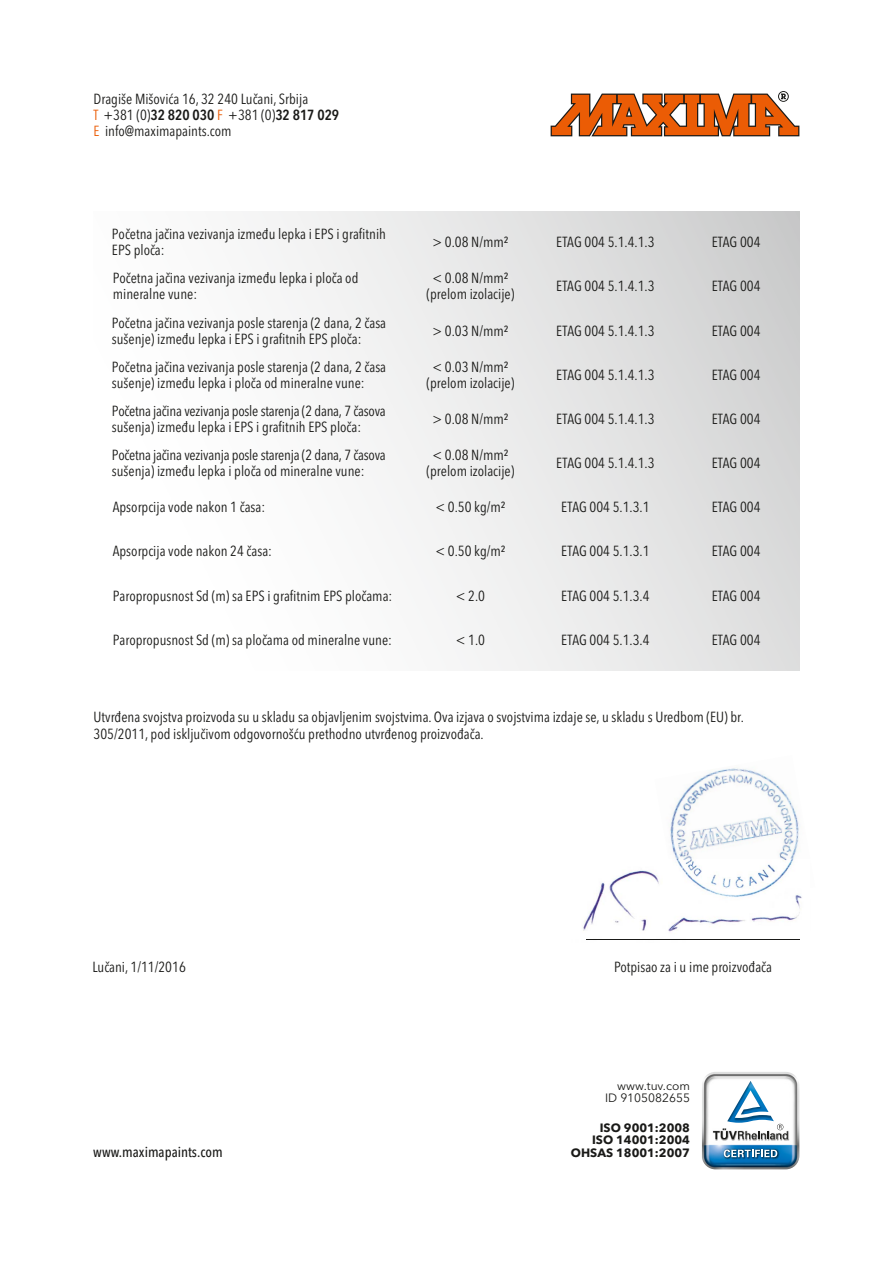
<style>
.page{position:relative;width:893px;height:1263px;background:#fff}
.page>*{position:absolute;margin:0;border:0;box-sizing:border-box;transform-origin:0 0}
.t1{font:condensed 14.55px/16px "Avenir Next LT Pro";color:#1a1a18}
.t2{font:500 condensed 14.55px "Avenir Next LT Pro";color:#1a1a18}
.t3{font:700 12px/12.8px "Avenir Next LT Pro";color:#1a1a18;text-align:right}
.t4{font:12px/12.8px "Avenir Next LT Pro";color:#1a1a18;text-align:right}
.s1{color:#eb5c05}
.s2{font-weight:600}
</style>
<div class="page">
<svg style="left:551px;top:91px;width:248px;height:45px"></svg>
<img style="left:702px;top:1072px;width:97px;height:97px">
<img style="left:712px;top:1128px;width:77px;height:13px">
<svg style="left:713px;top:1124px;width:75px;height:15px"></svg>
<img style="left:727px;top:1081px;width:47px;height:42px">
<img style="left:722px;top:1148px;width:58px;height:12px">
<svg style="left:724px;top:1149px;width:53px;height:8px"></svg>
<img style="left:670px;top:768px;width:129px;height:91px">
<img style="left:583px;top:870px;width:217px;height:70px">
<img style="left:587px;top:939px;width:212px;height:1px">
<img style="left:668px;top:859px;width:134px;height:52px">
<p class="t1" style="left:94px;top:91px;width:247px">Dragiše Mišovića 16, 32 240 Lučani, Srbija<br><span class="s1">T</span> +381 (0)<span class="s2">32 820 030</span> <span class="s1">F</span> +381 (0)<span class="s2">32 817 029<br></span><span class="s1">E</span> info@maximapaints.com</p>
<p class="t1" style="left:112px;top:226px;width:276px">Početna jačina vezivanja između lepka i EPS i grafitnih<br>EPS ploča:</p>
<p class="t1" style="left:113px;top:270px;width:247px">Početna jačina vezivanja između lepka i ploča od mineralne vune:</p>
<p class="t1" style="left:112px;top:314px;width:276px">Početna jačina vezivanja posle starenja (2 dana, 2 časa sušenje) između lepka i EPS i grafitnih EPS ploča:</p>
<p class="t1" style="left:112px;top:358px;width:276px">Početna jačina vezivanja posle starenja (2 dana, 2 časa sušenje) između lepka i ploča od mineralne vune:</p>
<p class="t1" style="left:112px;top:403px;width:275px">Početna jačina vezivanja posle starenja (2 dana, 7 časova sušenja) između lepka i EPS i grafitnih EPS ploča:</p>
<p class="t1" style="left:112px;top:447px;width:275px">Početna jačina vezivanja posle starenja (2 dana, 7 časova sušenja) između lepka i ploča od mineralne vune:</p>
<p class="t1" style="left:432px;top:234px;width:77px">&gt; 0.08 N/mm²</p>
<p class="t1" style="left:556px;top:234px;width:100px">ETAG 004 5.1.4.1.3</p>
<p class="t1" style="left:712px;top:234px;width:50px">ETAG 004</p>
<p class="t1" style="left:427px;top:270px;width:89px;text-align:center">&lt; 0.08 N/mm² (prelom izolacije)</p>
<p class="t1" style="left:556px;top:278px;width:100px">ETAG 004 5.1.4.1.3</p>
<p class="t1" style="left:712px;top:278px;width:50px">ETAG 004</p>
<p class="t1" style="left:432px;top:322px;width:77px">&gt; 0.03 N/mm²</p>
<p class="t1" style="left:556px;top:322px;width:100px">ETAG 004 5.1.4.1.3</p>
<p class="t1" style="left:712px;top:322px;width:50px">ETAG 004</p>
<p class="t1" style="left:427px;top:358px;width:89px;text-align:center">&lt; 0.03 N/mm² (prelom izolacije)</p>
<p class="t1" style="left:556px;top:367px;width:100px">ETAG 004 5.1.4.1.3</p>
<p class="t1" style="left:712px;top:367px;width:50px">ETAG 004</p>
<p class="t1" style="left:432px;top:411px;width:77px">&gt; 0.08 N/mm²</p>
<p class="t1" style="left:556px;top:411px;width:100px">ETAG 004 5.1.4.1.3</p>
<p class="t1" style="left:712px;top:411px;width:50px">ETAG 004</p>
<p class="t1" style="left:427px;top:447px;width:89px;text-align:center">&lt; 0.08 N/mm² (prelom izolacije)</p>
<p class="t1" style="left:556px;top:455px;width:100px">ETAG 004 5.1.4.1.3</p>
<p class="t1" style="left:712px;top:455px;width:50px">ETAG 004</p>
<p class="t1" style="left:113px;top:499px;width:154px">Apsorpcija vode nakon 1 časa:</p>
<p class="t1" style="left:435px;top:499px;width:71px">&lt; 0.50 kg/m²</p>
<p class="t1" style="left:561px;top:499px;width:90px">ETAG 004 5.1.3.1</p>
<p class="t1" style="left:712px;top:499px;width:50px">ETAG 004</p>
<p class="t1" style="left:435px;top:543px;width:71px">&lt; 0.50 kg/m²</p>
<p class="t1" style="left:561px;top:543px;width:90px">ETAG 004 5.1.3.1</p>
<p class="t1" style="left:712px;top:543px;width:50px">ETAG 004</p>
<p class="t1" style="left:712px;top:587px;width:50px">ETAG 004</p>
<p class="t1" style="left:113px;top:543px;width:161px">Apsorpcija vode nakon 24 časa:</p>
<p class="t1" style="left:113px;top:587px;width:281px">Paropropusnost Sd (m) sa EPS i grafitnim EPS pločama:</p>
<p class="t1" style="left:456px;top:587px;width:31px">&lt; 2.0</p>
<p class="t1" style="left:561px;top:587px;width:90px">ETAG 004 5.1.3.4</p>
<p class="t1" style="left:113px;top:631px;width:281px">Paropropusnost Sd (m) sa pločama od mineralne vune:</p>
<p class="t1" style="left:456px;top:631px;width:31px">&lt; 1.0</p>
<p class="t1" style="left:561px;top:631px;width:90px">ETAG 004 5.1.3.4</p>
<p class="t1" style="left:712px;top:631px;width:50px">ETAG 004</p>
<p class="t1" style="left:94px;top:708px;width:652px;line-height:16.8px">Utvrđena svojstva proizvoda su u skladu sa objavljenim svojstvima. Ova izjava o svojstvima izdaje se, u skladu s Uredbom (EU) br.<br>305/2011, pod isključivom odgovornošću prethodno utvrđenog proizvođača.</p>
<p class="t1" style="left:92px;top:958px;width:95px">Lučani, 1/11/2016</p>
<p class="t1" style="left:614px;top:958px;width:159px">Potpisao za i u ime proizvođača</p>
<p class="t2" style="left:93px;top:1143px;width:131px">www.maximapaints.com</p>
<p class="t4" style="left:605px;top:1079px;width:86px">www.tuv.com<br>ID 9105082655</p>
<p class="t3" style="left:571px;top:1121px;width:121px">ISO 9001:2008<br>ISO 14001:2004<br>OHSAS 18001:2007</p>
</div>
